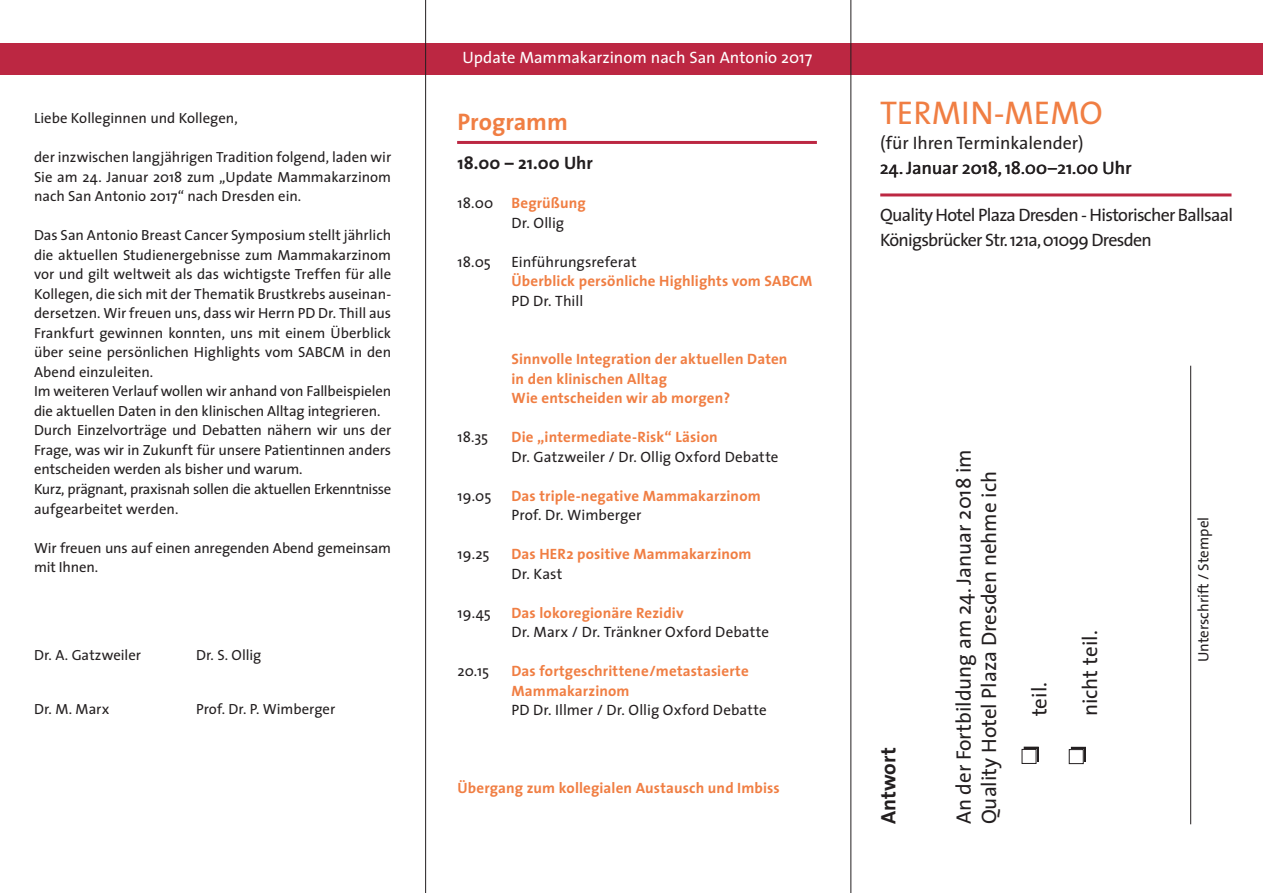
<style>
.page{position:relative;width:1263px;height:893px;background:#fff}
.page>*{position:absolute;margin:0;border:0;box-sizing:border-box;transform-origin:0 0}
.t1{font:33px "The Sans";color:#f07e43}
.t2{font:700 24px "The Sans";color:#f07e43}
.t3{font:21px/25.2px "The Sans";color:#231f20}
.t4{font:700 21px "The Sans";color:#231f20}
.t5{font:18px/25.2px "The Sans";letter-spacing:-.04em;color:#231f20}
.t6{font:18px "The Sans";color:#231f20}
.t7{font:700 18px "The Sans";color:#231f20}
.t8{font:16.5px "The Sans";letter-spacing:-.005em;color:#fff}
.t9{font:700 15px/19.5px "The Sans";letter-spacing:.01em;color:#f07e43}
.t10{font:15px/19.5px "The Sans";letter-spacing:.005em;color:#231f20}
.t11{font:14.7px/19.5px "The Sans";letter-spacing:-.005em;color:#231f20}
.s1{font-weight:700;color:#f07e43}
</style>
<div class="page">
<div style="left:0;top:43px;width:1263px;height:31px;background:#bc2742"></div>
<hr style="left:457px;top:141px;width:360px;height:3px;background:#bc2742">
<hr style="left:425px;top:0;width:1px;height:893px;background:#231f20">
<hr style="left:850px;top:0;width:1px;height:893px;background:#231f20">
<hr style="left:1190px;top:366px;width:1px;height:458px;background:#231f20">
<div style="left:1024px;top:747px;width:14px;height:14px;border:1px solid #231f20"></div>
<div style="left:1022px;top:749px;width:14px;height:14px;background:#fff"></div>
<div style="left:1022px;top:749px;width:14px;height:15px;border:1px solid #231f20"></div>
<div style="left:1071px;top:747px;width:15px;height:15px;border:1px solid #231f20"></div>
<div style="left:1069px;top:750px;width:14px;height:14px;background:#fff"></div>
<div style="left:1069px;top:749px;width:15px;height:15px;border:1px solid #231f20"></div>
<hr style="left:880px;top:193px;width:351px;height:3px;background:#bc2742">
<p class="t11" style="left:34px;top:108px;width:205px">Liebe Kolleginnen und Kollegen,</p>
<p class="t11" style="left:34px;top:147px;width:359px;text-align:justify">der inzwischen langjährigen Tradition folgend, laden wir Sie am 24. Januar 2018 zum „Update Mammakarzinom nach San Antonio 2017“ nach Dresden ein.</p>
<p class="t11" style="left:34px;top:225px;width:359px">Das San Antonio Breast Cancer Symposium stellt jährlich die aktuellen Studienergebnisse zum Mammakarzinom vor und gilt weltweit als das wichtigste Treffen für alle Kollegen, die sich mit der Thematik Brustkrebs auseinan&shy;dersetzen. Wir freuen uns, dass wir Herrn PD Dr. Thill aus Frankfurt gewinnen konnten, uns mit einem Überblick über seine persönlichen Highlights vom SABCM in den Abend einzuleiten.<br>Im weiteren Verlauf wollen wir anhand von Fallbeispielen die aktuellen Daten in den klinischen Alltag integrieren.<br>Durch Einzelvorträge und Debatten nähern wir uns der Frage, was wir in Zukunft für unsere Patientinnen anders entscheiden werden als bisher und warum.<br>Kurz, prägnant, praxisnah sollen die aktuellen Erkenntnisse aufgearbeitet werden.</p>
<p class="t11" style="left:34px;top:537px;width:359px">Wir freuen uns auf einen anregenden Abend gemeinsam mit Ihnen.</p>
<p class="t11" style="left:34px;top:645px;width:109px">Dr. A. Gatzweiler</p>
<p class="t11" style="left:196px;top:645px;width:67px">Dr. S. Ollig</p>
<p class="t11" style="left:34px;top:698px;width:77px">Dr. M. Marx</p>
<p class="t11" style="left:196px;top:698px;width:141px">Prof. Dr. P. Wimberger</p>
<p class="t8" style="left:462px;top:44px;width:351px">Update Mammakarzinom nach San Antonio 2017</p>
<h2 class="t2" style="left:457px;top:102px;width:112px">Programm</h2>
<p class="t7" style="left:457px;top:148px;width:137px">18.00 – 21.00 Uhr</p>
<p class="t10" style="left:511px;top:193px;width:76px;text-indent:-54px">18.00 <span class="s1">Begrüßung<br></span>Dr. Ollig</p>
<p class="t10" style="left:457px;top:251px;width:35px">18.05</p>
<p class="t10" style="left:511px;top:251px;width:127px">Einführungsreferat</p>
<p class="t9" style="left:511px;top:271px;width:302px">Überblick persönliche Highlights vom SABCM</p>
<p class="t10" style="left:511px;top:290px;width:73px">PD Dr. Thill</p>
<p class="t9" style="left:511px;top:349px;width:277px">Sinnvolle Integration der aktuellen Daten in den klinischen Alltag<br>Wie entscheiden wir ab morgen?</p>
<p class="t10" style="left:457px;top:427px;width:32px">18.35</p>
<p class="t9" style="left:511px;top:427px;width:208px">Die „intermediate-Risk“ Läsion</p>
<p class="t10" style="left:511px;top:446px;width:269px">Dr. Gatzweiler / Dr. Ollig Oxford Debatte</p>
<p class="t10" style="left:457px;top:485px;width:35px">19.05</p>
<p class="t9" style="left:511px;top:485px;width:251px">Das triple-negative Mammakarzinom</p>
<p class="t10" style="left:511px;top:505px;width:131px">Prof. Dr. Wimberger</p>
<p class="t10" style="left:457px;top:544px;width:34px">19.25</p>
<p class="t9" style="left:511px;top:544px;width:242px">Das HER2 positive Mammakarzinom</p>
<p class="t10" style="left:511px;top:563px;width:52px">Dr. Kast</p>
<p class="t10" style="left:457px;top:602px;width:35px">19.45</p>
<p class="t9" style="left:511px;top:602px;width:174px">Das lokoregionäre Rezidiv</p>
<p class="t10" style="left:511px;top:622px;width:259px">Dr. Marx / Dr. Tränkner Oxford Debatte</p>
<p class="t10" style="left:457px;top:661px;width:33px">20.15</p>
<p class="t9" style="left:511px;top:661px;width:239px">Das fortgeschrittene/metastasierte<br>Mammakarzinom</p>
<p class="t10" style="left:511px;top:700px;width:257px">PD Dr. Illmer / Dr. Ollig Oxford Debatte</p>
<p class="t9" style="left:457px;top:778px;width:324px">Übergang zum kollegialen Austausch und Imbiss</p>
<h1 class="t1" style="left:880px;top:85px;width:224px">TERMIN-MEMO</h1>
<p class="t6" style="left:880px;top:128px;width:205px">(für Ihren Terminkalender)</p>
<p class="t6" style="left:880px;top:153px;width:253px">24. Januar 2018, 18.00–21.00 Uhr</p>
<p class="t5" style="left:880px;top:202px;width:354px">Quality Hotel Plaza Dresden - Historischer Ballsaal<br>Königsbrücker Str. 121a, 01099 Dresden</p>
<h3 class="t4" style="left:871px;top:824px;width:78px;rotate:-90deg">Antwort</h3>
<h3 class="t3" style="left:951px;top:824px;width:376px;rotate:-90deg">An der Fortbildung am 24. Januar 2018 im<br>Quality Hotel Plaza Dresden nehme ich</h3>
<h3 class="t3" style="left:1026px;top:716px;width:36px;rotate:-90deg">teil.</h3>
<h3 class="t3" style="left:1077px;top:716px;width:87px;rotate:-90deg">nicht teil.</h3>
<p class="t10" style="left:1193px;top:662px;width:147px;rotate:-90deg">Unterschrift / Stempel</p>
</div>
